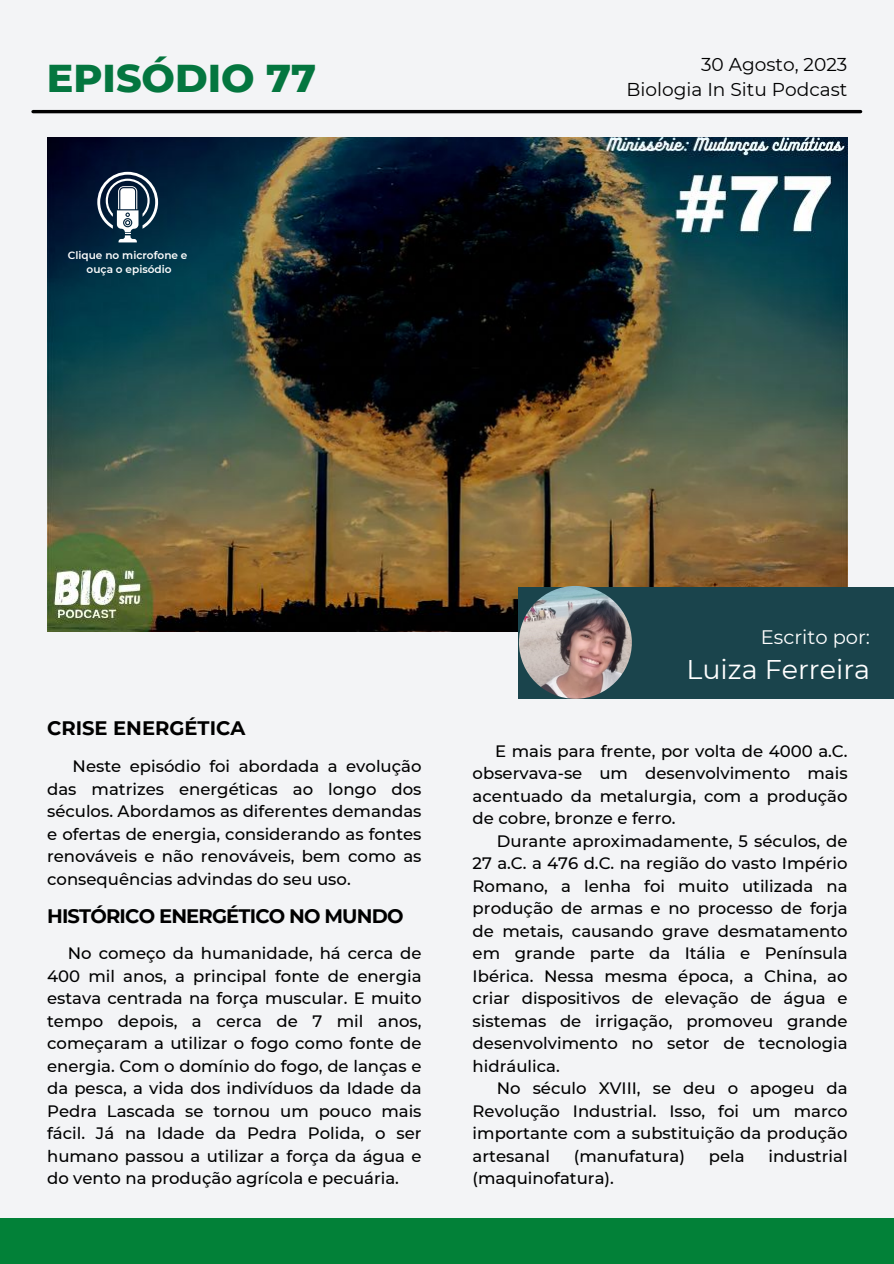
<style>
.page{position:relative;width:894px;height:1264px;background:#fff}
.page>*{position:absolute;margin:0;border:0;box-sizing:border-box;transform-origin:0 0}
.t1{font:800 39.6px "Montserrat";color:#04763f}
.t2{font:27px "Montserrat";color:#fff}
.t3{font:700 19.5px "Montserrat";letter-spacing:-.04em;color:#000}
.t4{font:700 19.5px "Montserrat";color:#000}
.t5{font:19.5px "Montserrat";color:#fff}
.t6{font:18.6px/25.2px "Montserrat";color:#000;text-align:right}
.t7{font:500 16.5px/22.5px "Montserrat";color:#000;text-align:justify}
.t8{font:600 10.5px/14px "Montserrat";color:#fff;text-align:center}
</style>
<div class="page">
<div style="left:0;top:0;width:893px;height:1263px;background:#f3f4f6"></div>
<img style="left:47px;top:137px;width:800px;height:494px">
<hr style="left:33px;top:110px;width:827px;height:3px;background:#000">
<svg style="left:97px;top:172px;width:61px;height:70px"></svg>
<div style="left:519px;top:587px;width:374px;height:111px;background:#1a444c"></div>
<img style="left:519px;top:586px;width:112px;height:112px;border-radius:50%">
<div style="left:0;top:1217px;width:893px;height:46px;background:#028138"></div>
<h1 class="t1" style="left:47px;top:54px;width:271px">EPISÓDIO 77</h1>
<p class="t8" style="left:68px;top:248px;width:121px">Clique no microfone e ouça o episódio</p>
<p class="t6" style="left:626px;top:52px;width:222px">30 Agosto, 2023<br>Biologia In Situ Podcast</p>
<p class="t4" style="left:47px;top:716px;width:200px">CRISE ENERGÉTICA</p>
<p class="t7" style="left:47px;top:755px;width:376px;text-indent:25px">Neste episódio foi abordada a evolução das matrizes energéticas ao longo dos séculos. Abordamos as diferentes demandas e ofertas de energia, considerando as fontes renováveis e não renováveis, bem como as consequências advindas do seu uso.</p>
<p class="t3" style="left:47px;top:903px;width:358px">HISTÓRICO ENERGÉTICO NO MUNDO</p>
<p class="t7" style="left:47px;top:941px;width:376px;text-indent:21px">No começo da humanidade, há cerca de 400 mil anos, a principal fonte de energia estava centrada na força muscular. E muito tempo depois, a cerca de 7 mil anos, começaram a utilizar o fogo como fonte de energia. Com o domínio do fogo, de lanças e da pesca, a vida dos indivíduos da Idade da Pedra Lascada se tornou um pouco mais fácil. Já na Idade da Pedra Polida, o ser humano passou a utilizar a força da água e do vento na produção agrícola e pecuária.</p>
<p class="t5" style="left:760px;top:625px;width:111px">Escrito por:</p>
<h2 class="t2" style="left:686px;top:653px;width:185px">Luiza Ferreira</h2>
<p class="t7" style="left:472px;top:739px;width:376px;text-indent:22px">E mais para frente, por volta de 4000 a.C. observava-se um desenvolvimento mais acentuado da metalurgia, com a produção de cobre, bronze e ferro.</p>
<p class="t7" style="left:472px;top:829px;width:376px;text-indent:24px">Durante aproximadamente, 5 séculos, de 27 a.C. a 476 d.C. na região do vasto Império Romano, a lenha foi muito utilizada na produção de armas e no processo de forja de metais, causando grave desmatamento em grande parte da Itália e Península Ibérica. Nessa mesma época, a China, ao criar dispositivos de elevação de água e sistemas de irrigação, promoveu grande desenvolvimento no setor de tecnologia hidráulica.</p>
<p class="t7" style="left:472px;top:1076px;width:376px;text-indent:24px">No século XVIII, se deu o apogeu da Revolução Industrial. Isso, foi um marco importante com a substituição da produção artesanal</p>
<p class="t7" style="left:573px;top:1144px;width:113px">(manufatura)</p>
<p class="t7" style="left:708px;top:1144px;width:37px">pela</p>
<p class="t7" style="left:768px;top:1144px;width:81px">industrial</p>
<p class="t7" style="left:472px;top:1166px;width:143px">(maquinofatura).</p>
</div>
